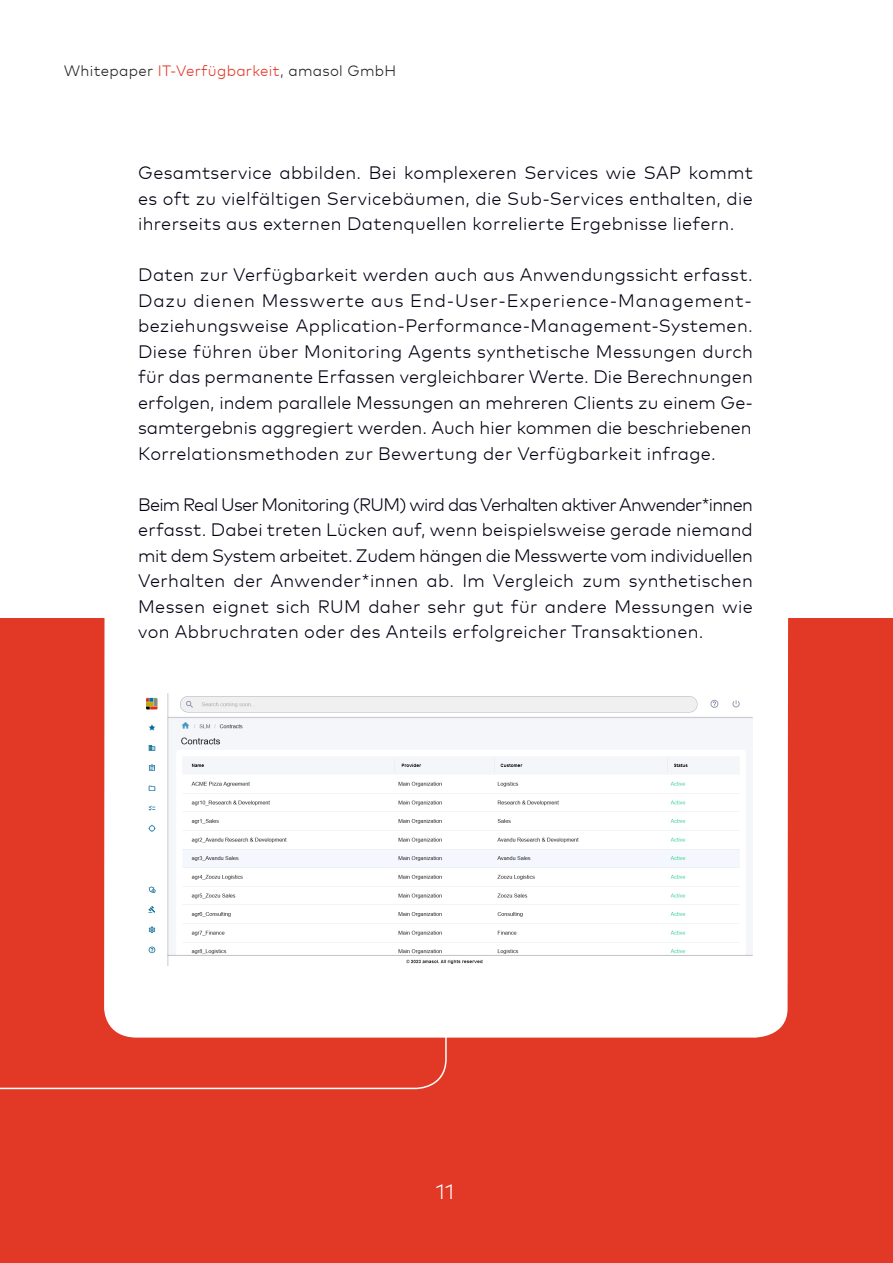
<style>
.page{position:relative;width:893px;height:1263px;background:#fff}
.page>*{position:absolute;margin:0;border:0;box-sizing:border-box;transform-origin:0 0}
.t1{font:300 21px "Mark Pro";color:#fff}
.t2{font:300 18px/25.5px "Mark Pro";letter-spacing:.02em;color:#000012;text-align:justify}
.t3{font:300 15px "Mark Pro";letter-spacing:.02em;color:#231f20}
.s1{color:#e13926}
</style>
<div class="page">
<div style="left:0;top:618px;width:893px;height:645px;background:#e13926"></div>
<div style="left:104px;top:618px;width:684px;height:419px;background:#fff"></div>
<svg style="left:0;top:904px;width:447px;height:186px"></svg>
<div style="left:125px;top:683px;width:641px;height:288px;background:#fff"></div>
<img style="left:146px;top:694px;width:607px;height:271px">
<p class="t3" style="left:64px;top:59px;width:334px">Whitepaper <span class="s1">IT-Verfügbarkeit</span>, amasol GmbH</p>
<p class="t2" style="left:138px;top:158px;width:616px">Gesamtservice abbilden. Bei komplexeren Services wie SAP kommt es oft zu vielfältigen Servicebäumen, die Sub-Services enthalten, die ihrerseits aus externen Datenquellen korrelierte Ergebnisse liefern.</p>
<p class="t2" style="left:138px;top:260px;width:616px">Daten zur Verfügbarkeit werden auch aus Anwendungssicht erfasst.<br>Dazu dienen Messwerte aus End-User-Experience-Management&shy;beziehungsweise Application-Performance-Management-Systemen.<br>Diese führen über Monitoring Agents synthetische Messungen durch für das permanente Erfassen vergleichbarer Werte. Die Berechnungen erfolgen, indem parallele Messungen an mehreren Clients zu einem Ge&shy;samtergebnis aggregiert werden. Auch hier kommen die beschriebenen Korrelationsmethoden zur Bewertung der Verfügbarkeit infrage.</p>
<p class="t2" style="left:138px;top:490px;width:616px">Beim Real User Monitoring (RUM) wird das Verhalten aktiver Anwender*innen erfasst. Dabei treten Lücken auf, wenn beispielsweise gerade niemand mit dem System arbeitet. Zudem hängen die Messwerte vom individuellen Verhalten der Anwender*innen ab. Im Vergleich zum synthetischen Messen eignet sich RUM daher sehr gut für andere Messungen wie von Abbruchraten oder des Anteils erfolgreicher Transaktionen.</p>
<p class="t1" style="left:436px;top:1175px;width:20px">11</p>
</div>
